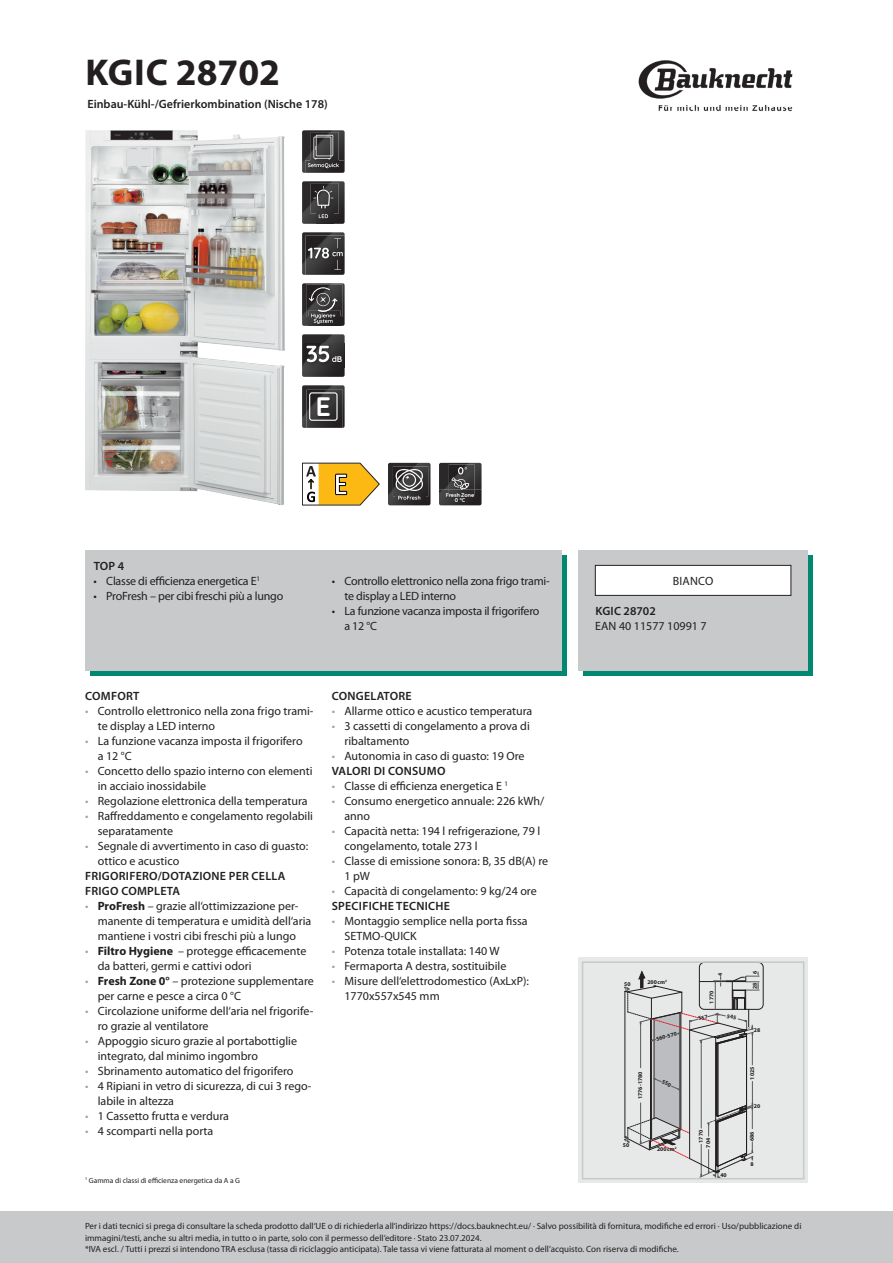
<style>
.page{position:relative;width:893px;height:1263px;background:#fff}
.page>*{position:absolute;margin:0;border:0;box-sizing:border-box;transform-origin:0 0}
.t1{font:700 37.5px "Myriad Pro";color:#231f20}
.t2{font:700 26.7px "Hotpoint";color:#fff}
.t3{font:12px/15px "Myriad Pro";color:#231f20}
.t4{font:12px/15px "Myriad Pro";letter-spacing:-.02em;color:#231f20}
.t5{font:600 12px/15px "Myriad Pro";letter-spacing:.015em;color:#231f20}
.t6{font:9px/11.2px "Myriad Pro";color:#231f20}
.t7{font:7.5px "Myriad Pro";color:#231f20}
.t8{font:700 5.7px "Myriad Pro";color:#231f20}
.t9{font:700 5.4px/5.4px "Hotpoint";color:#fff;text-align:center}
.s1{color:#9ea0a2}
.s2{font-weight:700}
.s3{font-weight:600}
</style>
<div class="page">
<img style="left:638px;top:60px;width:155px;height:52px">
<div style="left:0;top:1212px;width:893px;height:51px;background:#c7c9cb"></div>
<img style="left:85px;top:130px;width:200px;height:375px">
<svg style="left:302px;top:130px;width:43px;height:43px;background:#4b494a"></svg>
<svg style="left:302px;top:181px;width:43px;height:43px;background:#424041"></svg>
<svg style="left:302px;top:232px;width:43px;height:43px;background:#474647"></svg>
<svg style="left:302px;top:283px;width:43px;height:43px;background:#4c4a4b"></svg>
<svg style="left:302px;top:334px;width:43px;height:43px;background:#4d4b4c"></svg>
<svg style="left:302px;top:385px;width:43px;height:43px"></svg>
<img style="left:307px;top:390px;width:36px;height:38px">
<div style="left:309px;top:392px;width:29px;height:29px;border:1px solid #fff;border-radius:2px"></div>
<svg style="left:302px;top:463px;width:77px;height:42px"></svg>
<svg style="left:388px;top:463px;width:42px;height:42px;background:#504e4f"></svg>
<img style="left:439px;top:503px;width:43px;height:2px">
<svg style="left:439px;top:463px;width:43px;height:40px;background:#414041"></svg>
<svg style="left:90px;top:556px;width:477px;height:120px;background:#20927f"></svg>
<div style="left:85px;top:550px;width:476px;height:120px;background:#c7c9cb"></div>
<div style="left:584px;top:556px;width:229px;height:120px;background:#008871"></div>
<div style="left:578px;top:550px;width:230px;height:120px;background:#c7c9cb"></div>
<div style="left:595px;top:565px;width:196px;height:30px;background:#fff"></div>
<div style="left:595px;top:565px;width:196px;height:30px;border:1px solid #231f20"></div>
<div style="left:578px;top:958px;width:230px;height:225px;background:#e7e8e8"></div>
<div style="left:699px;top:962px;width:64px;height:47px;border:1px solid #231f20;border-radius:5px"></div>
<div style="left:582px;top:961px;width:222px;height:218px;border:2px solid #c7c9cb"></div>
<svg style="left:624px;top:971px;width:135px;height:207px"></svg>
<h1 class="t1" style="left:85px;top:48px;width:196px">KGIC 28702</h1>
<p class="t5" style="left:88px;top:96px;width:242px">Einbau-Kühl-/Gefrierkombination (Nische 178)</p>
<p class="t5" style="left:94px;top:559px;width:32px">TOP 4</p>
<p class="t4" style="left:94px;top:574px;width:168px">• Classe di efficienza energetica E<sup>1</sup></p>
<p class="t4" style="left:94px;top:589px;width:191px">• ProFresh – per cibi freschi più a lungo</p>
<h2 class="t2" style="left:315px;top:385px;width:17px">E</h2>
<p class="t9" style="left:446px;top:492px;width:30px">Fresh Zone<br>0 °C</p>
<p class="t4" style="left:344px;top:574px;width:207px;text-indent:-13px">• Controllo elettronico nella zona frigo trami&shy;te display a LED interno</p>
<p class="t4" style="left:344px;top:604px;width:197px;text-indent:-13px">• La funzione vacanza imposta il frigorifero a 12 °C</p>
<p class="t5" style="left:85px;top:689px;width:56px">COMFORT</p>
<p class="t3" style="left:98px;top:704px;width:217px;text-indent:-13px"><span class="s1">•</span> Controllo elettronico nella zona frigo trami&shy;te display a LED interno</p>
<p class="t3" style="left:98px;top:734px;width:206px;text-indent:-13px"><span class="s1">•</span> La funzione vacanza imposta il frigorifero a 12 °C</p>
<p class="t3" style="left:98px;top:764px;width:216px;text-indent:-13px"><span class="s1">•</span> Concetto dello spazio interno con elementi in acciaio inossidabile</p>
<p class="t3" style="left:85px;top:794px;width:224px"><span class="s1">•</span> Regolazione elettronica della temperatura</p>
<p class="t3" style="left:98px;top:809px;width:217px;text-indent:-13px"><span class="s1">•</span> Raffreddamento e congelamento regolabili separatamente</p>
<p class="t3" style="left:98px;top:839px;width:212px;text-indent:-13px"><span class="s1">•</span> Segnale di avvertimento in caso di guasto: ottico e acustico</p>
<p class="t5" style="left:85px;top:869px;width:202px">FRIGORIFERO/DOTAZIONE PER CELLA<br>FRIGO COMPLETA</p>
<p class="t3" style="left:98px;top:899px;width:215px;text-indent:-13px"><span class="s1">•</span> <span class="s2">ProFresh</span> – grazie all‘ottimizzazione per&shy;manente di temperatura e umidità dell‘aria mantiene i vostri cibi freschi più a lungo</p>
<p class="t3" style="left:98px;top:944px;width:210px;text-indent:-13px"><span class="s1">•</span> <span class="s2">Filtro Hygiene</span> – protegge efficacemente da batteri, germi e cattivi odori</p>
<p class="t3" style="left:98px;top:974px;width:218px;text-indent:-13px"><span class="s1">•</span> <span class="s2">Fresh Zone 0°</span> – protezione supplementare per carne e pesce a circa 0 °C</p>
<p class="t3" style="left:98px;top:1004px;width:217px;text-indent:-13px"><span class="s1">•</span> Circolazione uniforme dell‘aria nel frigorife&shy;ro grazie al ventilatore</p>
<p class="t3" style="left:98px;top:1034px;width:201px;text-indent:-13px"><span class="s1">•</span> Appoggio sicuro grazie al portabottiglie integrato, dal minimo ingombro</p>
<p class="t3" style="left:85px;top:1064px;width:210px"><span class="s1">•</span> Sbrinamento automatico del frigorifero</p>
<p class="t3" style="left:98px;top:1079px;width:215px;text-indent:-13px"><span class="s1">•</span> 4 Ripiani in vetro di sicurezza, di cui 3 rego&shy;labile in altezza</p>
<p class="t3" style="left:85px;top:1109px;width:145px"><span class="s1">•</span> 1 Cassetto frutta e verdura</p>
<p class="t3" style="left:85px;top:1124px;width:130px"><span class="s1">•</span> 4 scomparti nella porta</p>
<p class="t7" style="left:85px;top:1176px;width:157px"><sup>1</sup> Gamma di classi di efficienza energetica da A a G</p>
<p class="t5" style="left:332px;top:689px;width:81px">CONGELATORE</p>
<p class="t3" style="left:332px;top:704px;width:202px"><span class="s1">•</span> Allarme ottico e acustico temperatura</p>
<p class="t3" style="left:344px;top:719px;width:187px;text-indent:-13px"><span class="s1">•</span> 3 cassetti di congelamento a prova di ribaltamento</p>
<p class="t3" style="left:332px;top:749px;width:194px"><span class="s1">•</span> Autonomia in caso di guasto: 19 Ore<br><span class="s3">VALORI DI CONSUMO</span></p>
<p class="t3" style="left:332px;top:779px;width:178px"><span class="s1">•</span> Classe di efficienza energetica E <sup>1</sup></p>
<p class="t3" style="left:344px;top:794px;width:201px;text-indent:-13px"><span class="s1">•</span> Consumo energetico annuale: 226 kWh/ anno</p>
<p class="t3" style="left:344px;top:824px;width:197px;text-indent:-13px"><span class="s1">•</span> Capacità netta: 194 l refrigerazione, 79 l congelamento, totale 273 l</p>
<p class="t3" style="left:344px;top:854px;width:205px;text-indent:-13px"><span class="s1">•</span> Classe di emissione sonora: B, 35 dB(A) re<br>1 pW</p>
<p class="t3" style="left:332px;top:884px;width:207px"><span class="s1">•</span> Capacità di congelamento: 9 kg/24 ore<br><span class="s3">SPECIFICHE TECNICHE</span></p>
<p class="t3" style="left:344px;top:914px;width:185px;text-indent:-13px"><span class="s1">•</span> Montaggio semplice nella porta fissa<br>SETMO-QUICK</p>
<p class="t3" style="left:332px;top:944px;width:169px"><span class="s1">•</span> Potenza totale installata: 140 W</p>
<p class="t3" style="left:332px;top:959px;width:176px"><span class="s1">•</span> Fermaporta A destra, sostituibile</p>
<p class="t3" style="left:344px;top:974px;width:186px;text-indent:-13px"><span class="s1">•</span> Misure dell‘elettrodomestico (AxLxP):<br>1770x557x545 mm</p>
<p class="t3" style="left:673px;top:574px;width:42px">BIANCO</p>
<p class="t5" style="left:595px;top:604px;width:62px">KGIC 28702</p>
<p class="t3" style="left:595px;top:619px;width:113px">EAN 40 11577 10991 7</p>
<p class="t8" style="left:717px;top:975px;width:5px;rotate:-90deg">4</p>
<p class="t8" style="left:751px;top:974px;width:5px;rotate:-90deg">6</p>
<p class="t8" style="left:624px;top:981px;width:8px">50</p>
<p class="t8" style="left:647px;top:978px;width:21px">200cm<sup>2</sup></p>
<p class="t8" style="left:708px;top:1003px;width:14px;rotate:-90deg">1770</p>
<p class="t8" style="left:751px;top:989px;width:8px;rotate:-90deg">28</p>
<p class="t8" style="left:655px;top:1035px;width:23px;rotate:-15deg">560-570</p>
<p class="t8" style="left:754px;top:1027px;width:8px">28</p>
<p class="t8" style="left:636px;top:1099px;width:29px;rotate:-90deg">1776-1780</p>
<p class="t8" style="left:748px;top:1079px;width:14px;rotate:-90deg">1025</p>
<p class="t8" style="left:754px;top:1102px;width:8px">20</p>
<p class="t8" style="left:623px;top:1141px;width:8px">50</p>
<p class="t8" style="left:657px;top:1145px;width:21px">200cm<sup>2</sup></p>
<p class="t8" style="left:697px;top:1143px;width:14px;rotate:-90deg">1770</p>
<p class="t8" style="left:705px;top:1148px;width:11px;rotate:-90deg">704</p>
<p class="t8" style="left:748px;top:1141px;width:11px;rotate:-90deg">686</p>
<p class="t8" style="left:750px;top:1160px;width:5px">8</p>
<p class="t8" style="left:720px;top:1171px;width:8px">40</p>
<p class="t6" style="left:85px;top:1221px;width:718px">Per i dati tecnici si prega di consultare la scheda prodotto dall‘UE o di richiederla all‘indirizzo https://docs.bauknecht.eu/ · Salvo possibilità di fornitura, modifiche ed errori · Uso/pubblicazione di immagini/testi, anche su altri media, in tutto o in parte, solo con il permesso dell‘editore · Stato 23.07.2024.<br>*IVA escl. / Tutti i prezzi si intendono TRA esclusa (tassa di riciclaggio anticipata). Tale tassa vi viene fatturata al moment o dell’acquisto. Con riserva di modifiche.</p>
</div>
